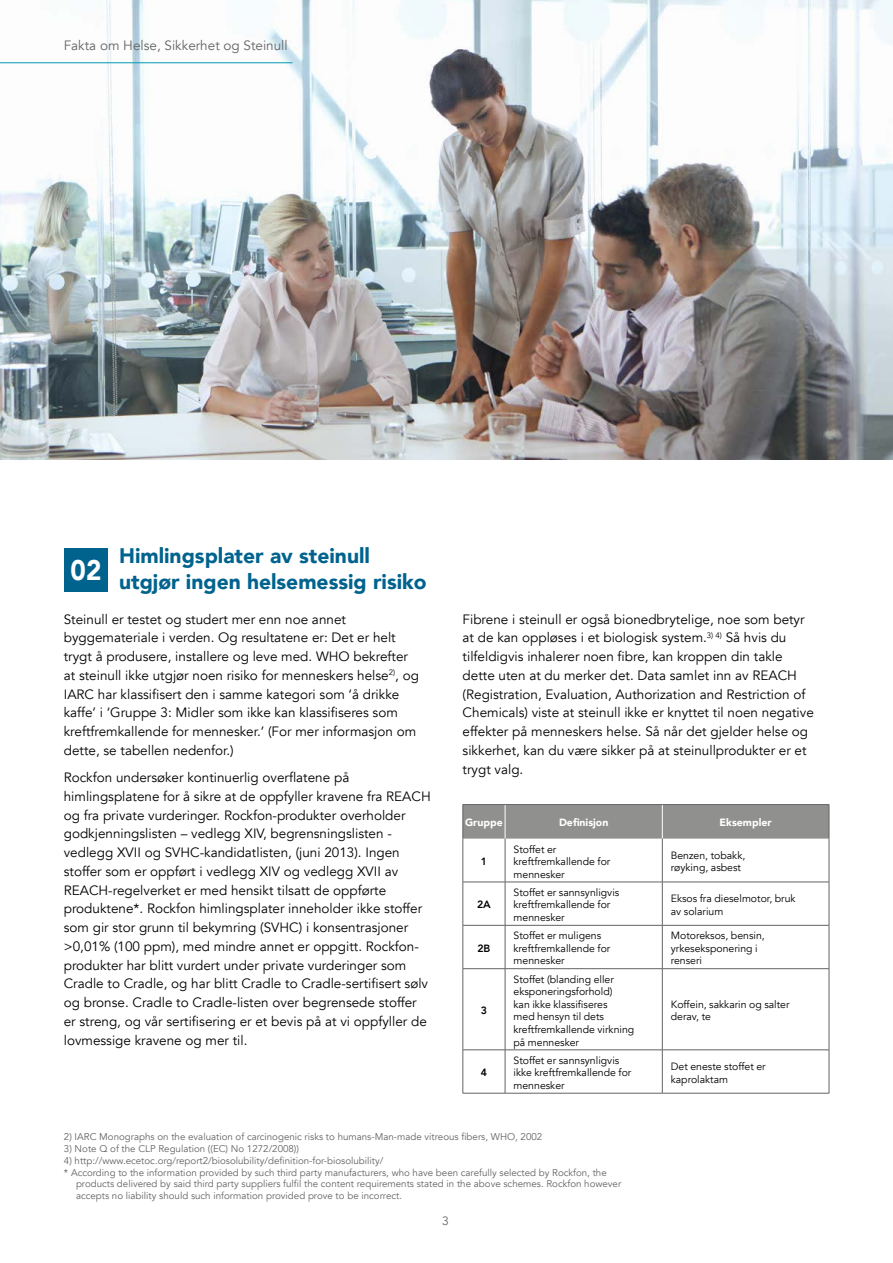
<style>
.page{position:relative;width:893px;height:1263px;background:#fff}
.page>*{position:absolute;margin:0;border:0;box-sizing:border-box;transform-origin:0 0}
.t1{font:900 28.2px "Avenir";color:#fff;scale:.92 1}
.t2{font:900 21px/25.2px "Avenir";color:#00638e}
.t3{font:13.5px/18.8px "Avenir";color:#000}
.t4{font:13.5px "Avenir";color:#646363}
.t5{font:12px "Avenir";color:#646363}
.t6{font:10.5px/12.6px "Avenir";color:#000}
.t7{font:900 10.5px "Avenir";color:#fff}
.t8{font:800 10.5px "Avenir";color:#000}
.t9{font:9.75px "Avenir";color:#646363}
</style>
<div class="page">
<img style="left:0;top:0;width:893px;height:459px">
<hr style="left:0;top:62px;width:293px;height:1px;background:#0099b3">
<div style="left:64px;top:548px;width:44px;height:44px;background:#00638e"></div>
<div style="left:464px;top:805px;width:365px;height:33px;background:#90908f"></div>
<hr style="left:505px;top:805px;width:1px;height:33px;background:#fff">
<hr style="left:662px;top:805px;width:1px;height:33px;background:#fff">
<hr style="left:463px;top:838px;width:1px;height:44px;background:#646363">
<hr style="left:505px;top:838px;width:1px;height:44px;background:#646363">
<hr style="left:662px;top:838px;width:1px;height:44px;background:#646363">
<hr style="left:829px;top:838px;width:1px;height:44px;background:#646363">
<hr style="left:463px;top:882px;width:42px;height:1px;background:#646363">
<hr style="left:463px;top:882px;width:1px;height:43px;background:#646363">
<hr style="left:505px;top:882px;width:157px;height:1px;background:#646363">
<hr style="left:505px;top:882px;width:1px;height:43px;background:#646363">
<hr style="left:662px;top:882px;width:167px;height:1px;background:#646363">
<hr style="left:662px;top:882px;width:1px;height:43px;background:#646363">
<hr style="left:829px;top:882px;width:1px;height:43px;background:#646363">
<hr style="left:463px;top:925px;width:42px;height:1px;background:#646363">
<hr style="left:463px;top:925px;width:1px;height:43px;background:#646363">
<hr style="left:505px;top:925px;width:157px;height:1px;background:#646363">
<hr style="left:505px;top:925px;width:1px;height:43px;background:#646363">
<hr style="left:662px;top:925px;width:167px;height:1px;background:#646363">
<hr style="left:662px;top:925px;width:1px;height:43px;background:#646363">
<hr style="left:829px;top:925px;width:1px;height:43px;background:#646363">
<hr style="left:463px;top:968px;width:42px;height:1px;background:#646363">
<hr style="left:463px;top:969px;width:1px;height:81px;background:#646363">
<hr style="left:505px;top:968px;width:157px;height:1px;background:#646363">
<hr style="left:505px;top:969px;width:1px;height:81px;background:#646363">
<hr style="left:662px;top:968px;width:167px;height:1px;background:#646363">
<hr style="left:662px;top:969px;width:1px;height:81px;background:#646363">
<hr style="left:829px;top:969px;width:1px;height:81px;background:#646363">
<hr style="left:463px;top:1049px;width:42px;height:1px;background:#646363">
<hr style="left:463px;top:1050px;width:1px;height:43px;background:#646363">
<hr style="left:505px;top:1049px;width:157px;height:1px;background:#646363">
<hr style="left:505px;top:1050px;width:1px;height:43px;background:#646363">
<hr style="left:662px;top:1049px;width:167px;height:1px;background:#646363">
<hr style="left:662px;top:1050px;width:1px;height:43px;background:#646363">
<hr style="left:829px;top:1050px;width:1px;height:43px;background:#646363">
<hr style="left:463px;top:1093px;width:42px;height:1px;background:#646363">
<hr style="left:505px;top:1093px;width:157px;height:1px;background:#646363">
<hr style="left:662px;top:1093px;width:167px;height:1px;background:#646363">
<hr style="left:463px;top:804px;width:42px;height:1px;background:#646363">
<hr style="left:463px;top:805px;width:1px;height:33px;background:#646363">
<hr style="left:505px;top:804px;width:157px;height:1px;background:#646363">
<hr style="left:662px;top:804px;width:167px;height:1px;background:#646363">
<hr style="left:829px;top:805px;width:1px;height:33px;background:#646363">
<p class="t4" style="left:64px;top:38px;width:226px">Fakta om Helse, Sikkerhet og Steinull</p>
<h2 class="t2" style="left:119px;top:543px;width:309px">Himlingsplater av steinull utgjør ingen helsemessig risiko</h2>
<p class="t3" style="left:64px;top:610px;width:357px">Steinull er testet og studert mer enn noe annet byggemateriale i verden. Og resultatene er: Det er helt trygt å produsere, installere og leve med. WHO bekrefter at steinull ikke utgjør noen risiko for menneskers helse<sup>2)</sup>, og IARC har klassifisert den i samme kategori som ‘å drikke kaffe’ i ‘Gruppe 3: Midler som ikke kan klassifiseres som kreftfremkallende for mennesker.’ (For mer informasjon om dette, se tabellen nedenfor.)</p>
<p class="t3" style="left:64px;top:768px;width:368px">Rockfon undersøker kontinuerlig overflatene på himlingsplatene for å sikre at de oppfyller kravene fra REACH og fra private vurderinger. Rockfon-produkter overholder godkjenningslisten – vedlegg XIV, begrensningslisten - vedlegg XVII og SVHC-kandidatlisten, (juni 2013). Ingen stoffer som er oppført i vedlegg XIV og vedlegg XVII av REACH-regelverket er med hensikt tilsatt de oppførte produktene*. Rockfon himlingsplater inneholder ikke stoffer som gir stor grunn til bekymring (SVHC) i konsentrasjoner &gt;0,01% (100 ppm), med mindre annet er oppgitt. Rockfon&shy;produkter har blitt vurdert under private vurderinger som Cradle to Cradle, og har blitt Cradle to Cradle-sertifisert sølv og bronse. Cradle to Cradle-listen over begrensede stoffer er streng, og vår sertifisering er et bevis på at vi oppfyller de lovmessige kravene og mer til.</p>
<h1 class="t1" style="left:71px;top:546px;width:35px">02</h1>
<p class="t3" style="left:463px;top:610px;width:353px">Fibrene i steinull er også bionedbrytelige, noe som betyr at de kan oppløses i et biologisk system.<sup>3)</sup> <sup>4)</sup> Så hvis du tilfeldigvis inhalerer noen fibre, kan kroppen din takle dette uten at du merker det. Data samlet inn av REACH (Registration, Evaluation, Authorization and Restriction of Chemicals) viste at steinull ikke er knyttet til noen negative effekter på menneskers helse. Så når det gjelder helse og sikkerhet, kan du være sikker på at steinullprodukter er et trygt valg.</p>
<p class="t7" style="left:465px;top:814px;width:39px">Gruppe</p>
<p class="t7" style="left:559px;top:814px;width:51px">Definisjon</p>
<p class="t7" style="left:720px;top:814px;width:54px">Eksempler</p>
<p class="t8" style="left:481px;top:853px;width:8px">1</p>
<p class="t6" style="left:514px;top:843px;width:98px">Stoffet er kreftfremkallende for mennesker</p>
<p class="t6" style="left:671px;top:849px;width:76px">Benzen, tobakk, røyking, asbest</p>
<p class="t8" style="left:477px;top:897px;width:15px">2A</p>
<p class="t8" style="left:477px;top:940px;width:15px">2B</p>
<p class="t8" style="left:481px;top:1002px;width:8px">3</p>
<p class="t8" style="left:481px;top:1064px;width:8px">4</p>
<p class="t6" style="left:514px;top:886px;width:107px">Stoffet er sannsynligvis kreftfremkallende for mennesker</p>
<p class="t6" style="left:671px;top:892px;width:126px">Eksos fra dieselmotor, bruk av solarium</p>
<p class="t6" style="left:514px;top:929px;width:98px">Stoffet er muligens kreftfremkallende for mennesker</p>
<p class="t6" style="left:671px;top:929px;width:95px">Motoreksos, bensin, yrkeseksponering i renseri</p>
<p class="t6" style="left:514px;top:973px;width:122px">Stoffet (blanding eller eksponeringsforhold)<br>kan ikke klassifiseres<br>med hensyn til dets kreftfremkallende virkning på mennesker</p>
<p class="t6" style="left:671px;top:998px;width:120px">Koffein, sakkarin og salter derav, te</p>
<p class="t6" style="left:513px;top:1054px;width:119px">Stoffet er sannsynligvis ikke kreftfremkallende for mennesker</p>
<p class="t6" style="left:671px;top:1060px;width:96px">Det eneste stoffet er kaprolaktam</p>
<p class="t9" style="left:64px;top:1131px;width:480px">2) IARC Monographs on the evaluation of carcinogenic risks to humans-Man-made vitreous fibers, WHO, 2002</p>
<p class="t9" style="left:64px;top:1143px;width:237px">3) Note Q of the CLP Regulation ((EC) No 1272/2008))</p>
<p class="t9" style="left:64px;top:1155px;width:321px">4) http://www.ecetoc.org/report2/biosolubility/definition-for-biosolubility/</p>
<p class="t9" style="left:64px;top:1166px;width:544px">* According to the information provided by such third party manufacturers, who have been carefully selected by Rockfon, the</p>
<p class="t9" style="left:76px;top:1178px;width:547px">products delivered by said third party suppliers fulfil the content requirements stated in the above schemes. Rockfon however</p>
<p class="t9" style="left:76px;top:1190px;width:328px">accepts no liability should such information provided prove to be incorrect.</p>
<p class="t5" style="left:442px;top:1213px;width:8px">3</p>
</div>
